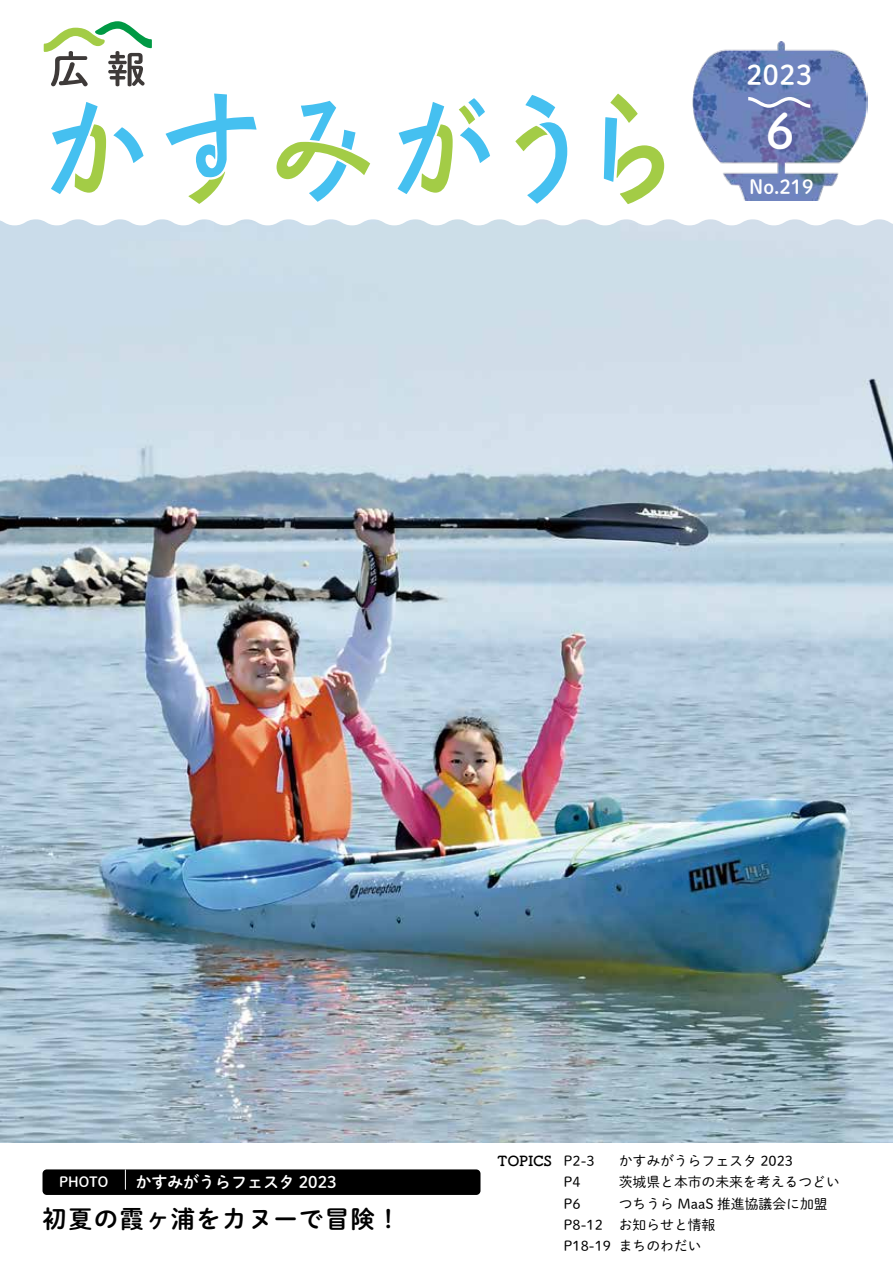
<style>
.page{position:relative;width:893px;height:1263px;background:#fff}
.page>*{position:absolute;margin:0;border:0;box-sizing:border-box;transform-origin:0 0}
.t1{font:47.85px "DNP Shuei M Go Std B";color:#fff}
.t2{font:26.85px "DNP Shuei M Go Std B";color:#fff}
.t3{font:24.45px "DNP Shuei M Go Std B";letter-spacing:.05em;color:#000}
.t4{font:19.2px "DNP Shuei M Go Std B";color:#fff}
.t5{font:15.9px "DNP Shuei M Go Std B";color:#fff}
.t6{font:13.8px/21.3px "DNP Shuei M Go Std L";color:#000}
.t7{font:13.8px "Tsuku B Rd Gothic Std B";color:#000}
.t8{font:13.8px "DNP Shuei M Go Std B";color:#fff}
</style>
<div class="page">
<img style="left:0;top:225px;width:893px;height:918px">
<svg style="left:0;top:219px;width:893px;height:6px"></svg>
<svg style="left:113px;top:127px;width:31px;height:36px"></svg>
<svg style="left:51px;top:102px;width:55px;height:92px"></svg>
<svg style="left:459px;top:98px;width:31px;height:65px"></svg>
<svg style="left:398px;top:102px;width:55px;height:92px"></svg>
<svg style="left:166px;top:94px;width:91px;height:110px"></svg>
<svg style="left:515px;top:95px;width:52px;height:109px"></svg>
<svg style="left:604px;top:94px;width:60px;height:110px"></svg>
<svg style="left:277px;top:101px;width:93px;height:101px"></svg>
<svg style="left:44px;top:21px;width:108px;height:65px"></svg>
<div style="left:43px;top:1169px;width:437px;height:26px;background:#000;border-radius:4px"></div>
<svg style="left:125px;top:1170px;width:1px;height:19px"></svg>
<img style="left:692px;top:41px;width:175px;height:160px">
<svg style="left:748px;top:97px;width:62px;height:11px"></svg>
<h2 class="t2" style="left:746px;top:55px;width:67px">2023</h2>
<h1 class="t1" style="left:766px;top:96px;width:30px">6</h1>
<h3 class="t4" style="left:749px;top:173px;width:66px">No.219</h3>
<p class="t8" style="left:59px;top:1172px;width:51px">PHOTO</p>
<p class="t5" style="left:135px;top:1170px;width:203px">かすみがうらフェスタ 2023</p>
<h3 class="t3" style="left:43px;top:1201px;width:360px">初夏の霞ヶ浦をカヌーで冒険！</h3>
<p class="t7" style="left:497px;top:1150px;width:56px">TOPICS</p>
<p class="t6" style="left:563px;top:1150px;width:33px">P2-3</p>
<p class="t6" style="left:619px;top:1150px;width:176px">かすみがうらフェスタ 2023</p>
<p class="t6" style="left:563px;top:1171px;width:19px">P4</p>
<p class="t6" style="left:619px;top:1171px;width:223px">茨城県と本市の未来を考えるつどい</p>
<p class="t6" style="left:563px;top:1192px;width:19px">P6</p>
<p class="t6" style="left:563px;top:1192px;width:266px;text-indent:55px">つちうら MaaS 推進協議会に加盟<br>P8-12 お知らせと情報<br>P18-19 まちのわだい</p>
</div>
